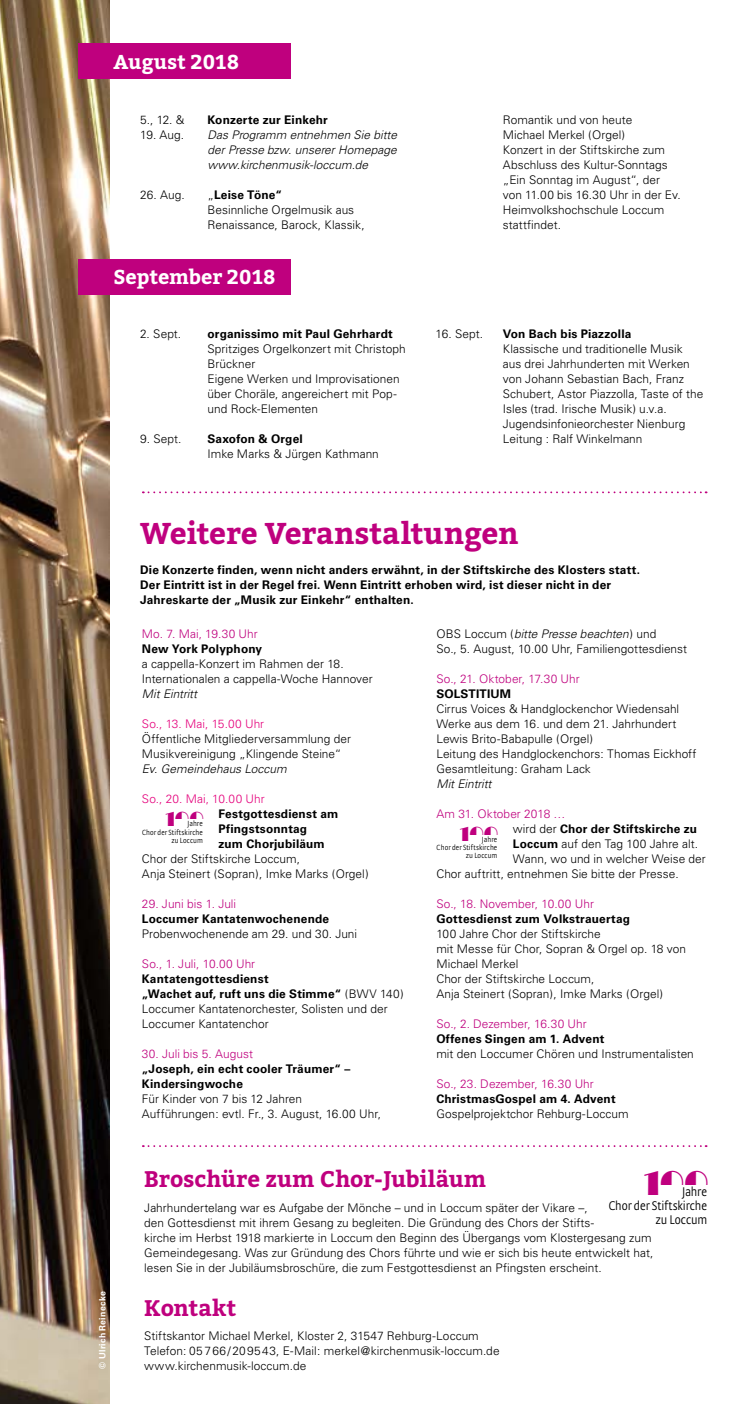
<style>
.page{position:relative;width:745px;height:1404px;background:#fff}
.page>*{position:absolute;margin:0;border:0;box-sizing:border-box;transform-origin:0 0}
.t1{font:35.38px "Broadway P";color:#bf007e}
.t2{font:700 30px "Bitter";letter-spacing:-.005em;color:#bf007e}
.t3{font:700 22.5px "Bitter";letter-spacing:.005em;color:#bf007e}
.t4{font:21px "Broadway P";letter-spacing:.04em;color:#bf007e}
.t5{font:700 20px "Bitter";letter-spacing:-.005em;color:#fff}
.t6{font:300 13.25px/14px "Strada Cond";letter-spacing:-.005em;color:#000;text-align:right}
.t7{font:300 11.88px/15px "Univers";color:#000}
.t8{font:700 11.88px/15px "Univers";letter-spacing:.015em;color:#000}
.t9{font:300 11.88px "Univers";letter-spacing:.005em;color:#bf007e}
.t10{font:italic 300 11.88px/15px "Univers";letter-spacing:.005em;color:#000;text-align:justify}
.t11{font:300 11.88px "Univers";letter-spacing:.005em;color:#e5007c}
.t12{font:700 8.75px "Univers";letter-spacing:.025em;color:#fff}
.t13{font:300 7.88px/8.2px "Strada Cond";letter-spacing:.015em;color:#000;text-align:right}
.s1{font-weight:700}
.s2{font-style:italic}
.s3{font-weight:300}
</style>
<div class="page">
<img style="left:0;top:0;width:110px;height:1403px">
<div style="left:78px;top:43px;width:213px;height:36px;background:#bf007e"></div>
<div style="left:78px;top:259px;width:213px;height:35px;background:#bf007e"></div>
<svg style="left:143px;top:491px;width:563px;height:2px"></svg>
<svg style="left:143px;top:1145px;width:563px;height:1px"></svg>
<h3 class="t5" style="left:113px;top:46px;width:127px">August 2018</h3>
<p class="t7" style="left:140px;top:112px;width:46px">5., 12. &amp;</p>
<p class="t8" style="left:207px;top:112px;width:122px">Konzerte zur Einkehr</p>
<p class="t7" style="left:140px;top:127px;width:46px">19. Aug.</p>
<p class="t10" style="left:207px;top:127px;width:191px">Das Programm entnehmen Sie bitte der Presse bzw. unserer Homepage www.kirchenmusik-loccum.de</p>
<p class="t7" style="left:140px;top:187px;width:46px">26. Aug.</p>
<p class="t7" style="left:207px;top:187px;width:158px">„<span class="s1">Leise Töne“<br></span>Besinnliche Orgelmusik aus<br>Renaissance, Barock, Klassik,</p>
<h3 class="t5" style="left:113px;top:262px;width:163px">September 2018</h3>
<p class="t7" style="left:140px;top:326px;width:43px">2. Sept.</p>
<p class="t8" style="left:207px;top:326px;width:187px">organissimo mit Paul Gehrhardt</p>
<p class="t7" style="left:207px;top:341px;width:199px">Spritziges Orgelkonzert mit Christoph<br>Brückner<br>Eigene Werken und Improvisationen über Choräle, angereichert mit Pop&shy;und Rock-Elementen</p>
<p class="t7" style="left:140px;top:431px;width:43px">9. Sept.</p>
<p class="t8" style="left:207px;top:431px;width:97px">Saxofon &amp; Orgel</p>
<p class="t7" style="left:207px;top:446px;width:173px">Imke Marks &amp; Jürgen Kathmann</p>
<p class="t7" style="left:502px;top:112px;width:179px">Romantik und von heute<br>Michael Merkel (Orgel)<br>Konzert in der Stiftskirche zum<br>Abschluss des Kultur-Sonntags „Ein Sonntag im August“, der von 11.00 bis 16.30 Uhr in der Ev.<br>Heimvolkshochschule Loccum stattfindet.</p>
<p class="t7" style="left:435px;top:326px;width:49px">16. Sept.</p>
<p class="t8" style="left:502px;top:326px;width:130px">Von Bach bis Piazzolla</p>
<p class="t7" style="left:502px;top:341px;width:202px">Klassische und traditionelle Musik aus drei Jahrhunderten mit Werken von Johann Sebastian Bach, Franz Schubert, Astor Piazzolla, Taste of the Isles (trad. Irische Musik) u.v.a.<br>Jugendsinfonieorchester Nienburg Leitung : Ralf Winkelmann</p>
<p class="t12" style="left:97px;top:1368px;width:78px;rotate:-90deg">© Ulrich Reinecke</p>
<h2 class="t2" style="left:140px;top:509px;width:380px">Weitere Veranstaltungen</h2>
<p class="t8" style="left:140px;top:562px;width:501px">Die Konzerte finden, wenn nicht anders erwähnt, in der Stiftskirche des Klosters statt.<br>Der Eintritt ist in der Regel frei. Wenn Eintritt erhoben wird, ist dieser nicht in der<br>Jahreskarte der „Musik zur Einkehr“ enthalten.</p>
<p class="t9" style="left:142px;top:626px;width:117px">Mo. 7. Mai, 19.30 Uhr</p>
<p class="t8" style="left:142px;top:641px;width:122px">New York Polyphony</p>
<p class="t7" style="left:142px;top:656px;width:232px">a cappella-Konzert im Rahmen der 18.<br>Internationalen a cappella-Woche Hannover</p>
<p class="t10" style="left:142px;top:686px;width:57px">Mit Eintritt</p>
<p class="t11" style="left:142px;top:716px;width:124px">So., 13. Mai, 15.00 Uhr</p>
<p class="t7" style="left:142px;top:731px;width:210px">Öffentliche Mitgliederversammlung der<br>Musikvereinigung „Klingende Steine“</p>
<p class="t10" style="left:142px;top:761px;width:146px">Ev. Gemeindehaus Loccum</p>
<p class="t11" style="left:142px;top:791px;width:124px">So., 20. Mai, 10.00 Uhr</p>
<p class="t8" style="left:218px;top:806px;width:121px">Festgottesdienst am<br>Pfingstsonntag<br>zum Chorjubiläum</p>
<p class="t7" style="left:142px;top:851px;width:228px">Chor der Stiftskirche Loccum,<br>Anja Steinert (Sopran), Imke Marks (Orgel)</p>
<p class="t9" style="left:142px;top:896px;width:96px">29. Juni bis 1. Juli</p>
<p class="t8" style="left:142px;top:911px;width:189px">Loccumer Kantatenwochenende</p>
<p class="t7" style="left:142px;top:926px;width:217px">Probenwochenende am 29. und 30. Juni</p>
<p class="t9" style="left:142px;top:956px;width:115px">So., 1. Juli, 10.00 Uhr</p>
<p class="t7" style="left:142px;top:971px;width:263px"><span class="s1">Kantatengottesdienst<br>„Wachet auf, ruft uns die Stimme“</span> (BWV 140)<br>Loccumer Kantatenorchester, Solisten und der Loccumer Kantatenchor</p>
<p class="t9" style="left:142px;top:1046px;width:113px">30. Juli bis 5. August</p>
<p class="t8" style="left:142px;top:1061px;width:210px">„Joseph, ein echt cooler Träumer“ –<br>Kindersingwoche</p>
<p class="t7" style="left:142px;top:1091px;width:240px">Für Kinder von 7 bis 12 Jahren<br>Aufführungen: evtl. Fr., 3. August, 16.00 Uhr,</p>
<p class="t7" style="left:436px;top:626px;width:252px">OBS Loccum (<span class="s2">bitte Presse beachten</span>) und<br>So., 5. August, 10.00 Uhr, Familiengottesdienst</p>
<p class="t9" style="left:436px;top:671px;width:145px">So., 21. Oktober, 17.30 Uhr</p>
<p class="t8" style="left:436px;top:686px;width:76px">SOLSTITIUM</p>
<p class="t7" style="left:436px;top:701px;width:261px">Cirrus Voices &amp; Handglockenchor Wiedensahl Werke aus dem 16. und dem 21. Jahrhundert Lewis Brito-Babapulle (Orgel)<br>Leitung des Handglockenchors: Thomas Eickhoff Gesamtleitung: Graham Lack</p>
<p class="t10" style="left:436px;top:776px;width:57px">Mit Eintritt</p>
<p class="t9" style="left:436px;top:806px;width:130px">Am 31. Oktober 2018 …</p>
<p class="t8" style="left:512px;top:821px;width:185px"><span class="s3">wird der</span> Chor der Stiftskirche zu</p>
<p class="t7" style="left:512px;top:836px;width:186px"><span class="s1">Loccum</span> auf den Tag 100 Jahre alt.</p>
<p class="t7" style="left:512px;top:851px;width:194px">Wann, wo und in welcher Weise der</p>
<p class="t7" style="left:436px;top:866px;width:244px">Chor auftritt, entnehmen Sie bitte der Presse.</p>
<p class="t9" style="left:436px;top:896px;width:159px">So., 18. November, 10.00 Uhr</p>
<p class="t8" style="left:436px;top:911px;width:195px">Gottesdienst zum Volkstrauertag</p>
<p class="t7" style="left:436px;top:926px;width:251px">100 Jahre Chor der Stiftskirche<br>mit Messe für Chor, Sopran &amp; Orgel op. 18 von<br>Michael Merkel<br>Chor der Stiftskirche Loccum,<br>Anja Steinert (Sopran), Imke Marks (Orgel)</p>
<p class="t9" style="left:436px;top:1016px;width:152px">So., 2. Dezember, 16.30 Uhr</p>
<p class="t8" style="left:436px;top:1031px;width:169px">Offenes Singen am 1. Advent</p>
<p class="t7" style="left:436px;top:1046px;width:259px">mit den Loccumer Chören und Instrumentalisten</p>
<p class="t9" style="left:436px;top:1076px;width:159px">So., 23. Dezember, 16.30 Uhr</p>
<p class="t8" style="left:436px;top:1091px;width:181px">ChristmasGospel am 4. Advent</p>
<p class="t7" style="left:436px;top:1106px;width:194px">Gospelprojektchor Rehburg-Loccum</p>
<h3 class="t4" style="left:166px;top:810px;width:39px">100</h3>
<p class="t13" style="left:142px;top:819px;width:62px">Jahre<br>Chor der Stiftskirche zu Loccum</p>
<h3 class="t4" style="left:460px;top:825px;width:39px">100</h3>
<p class="t13" style="left:436px;top:834px;width:62px">Jahre<br>Chor der Stiftskirche zu Loccum</p>
<h3 class="t3" style="left:144px;top:1161px;width:343px">Broschüre zum Chor-Jubiläum</h3>
<p class="t7" style="left:144px;top:1200px;width:510px">Jahrhundertelang war es Aufgabe der Mönche – und in Loccum später der Vikare –,<br>den Gottesdienst mit ihrem Gesang zu begleiten. Die Gründung des Chors der Stifts-<br>kirche im Herbst 1918 markierte in Loccum den Beginn des Übergangs vom Klostergesang zum Gemeindegesang. Was zur Gründung des Chors führte und wie er sich bis heute entwickelt hat, lesen Sie in der Jubiläumsbroschüre, die zum Festgottesdienst an Pfingsten erscheint.</p>
<h1 class="t1" style="left:644px;top:1169px;width:65px">100</h1>
<p class="t6" style="left:608px;top:1184px;width:100px">Jahre<br>Chor der Stiftskirche zu Loccum</p>
<h3 class="t3" style="left:144px;top:1289px;width:94px">Kontakt</h3>
<p class="t7" style="left:144px;top:1327px;width:356px">Stiftskantor Michael Merkel, Kloster 2, 31547 Rehburg-Loccum<br>Telefon: 05766/209543, E-Mail: merkel@kirchenmusik-loccum.de www.kirchenmusik-loccum.de</p>
</div>
